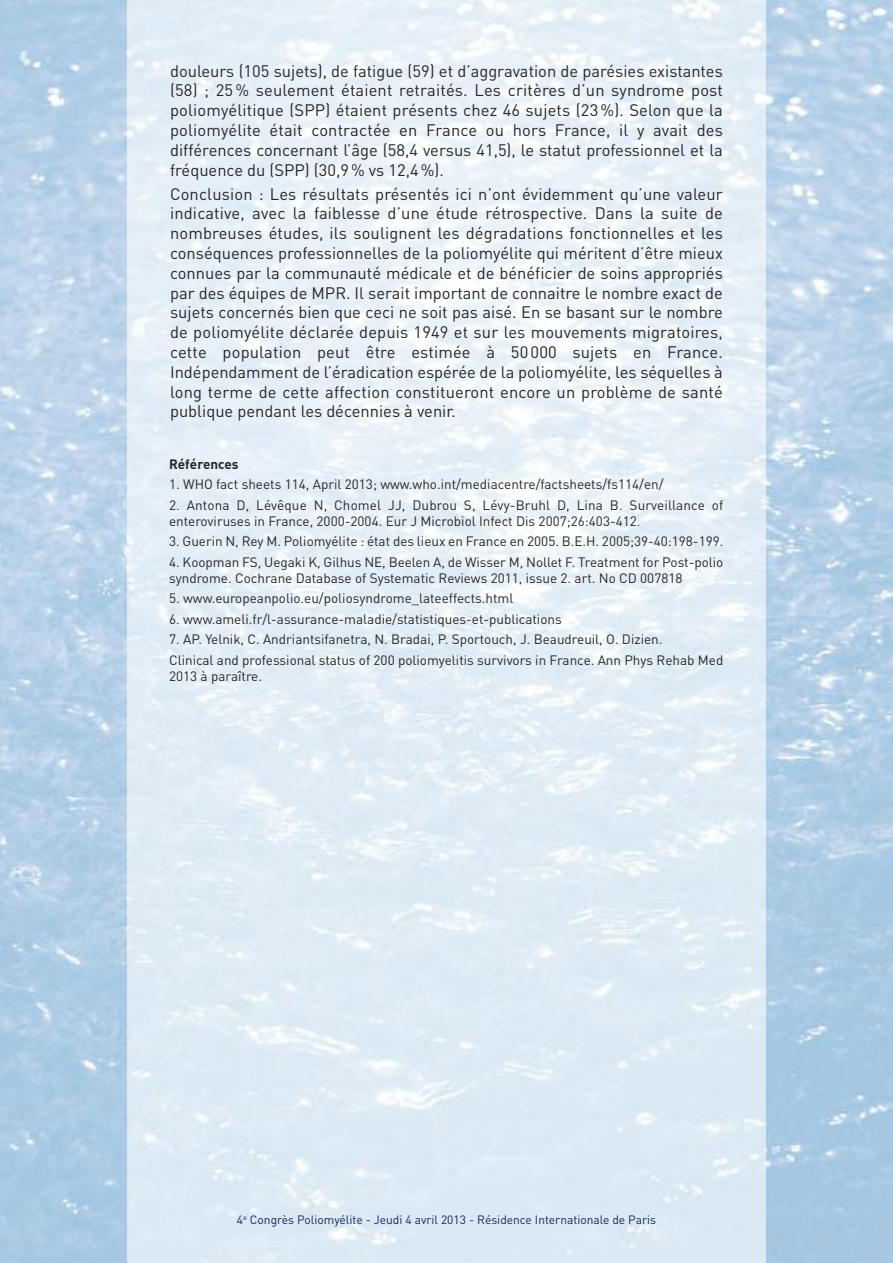
<style>
.page{position:relative;width:893px;height:1263px;background:#fff}
.page>*{position:absolute;margin:0;border:0;box-sizing:border-box;transform-origin:0 0}
.t1{font:16.5px/19.8px "DIN";color:#272627;text-align:justify}
.t2{font:13.5px/16.2px "DIN";color:#272627}
.t3{font:700 13.5px "DIN";color:#272627}
.t4{font:12px "DIN";color:#18265e}
</style>
<div class="page">
<img style="left:0;top:0;width:893px;height:1263px">
<p class="t1" style="left:170px;top:61px;width:554px">douleurs (105 sujets), de fatigue (59) et d’aggravation de parésies existantes (58) ; 25% seulement étaient retraités. Les critères d’un syndrome post poliomyélitique (SPP) étaient présents chez 46 sujets (23%). Selon que la poliomyélite était contractée en France ou hors France, il y avait des différences concernant l’âge (58,4 versus 41,5), le statut professionnel et la fréquence du (SPP) (30,9% vs 12,4%).</p>
<p class="t1" style="left:170px;top:184px;width:554px">Conclusion : Les résultats présentés ici n’ont évidemment qu’une valeur indicative, avec la faiblesse d’une étude rétrospective. Dans la suite de nombreuses études, ils soulignent les dégradations fonctionnelles et les conséquences professionnelles de la poliomyélite qui méritent d’être mieux connues par la communauté médicale et de bénéficier de soins appropriés par des équipes de MPR. Il serait important de connaitre le nombre exact de sujets concernés bien que ceci ne soit pas aisé. En se basant sur le nombre de poliomyélite déclarée depuis 1949 et sur les mouvements migratoires, cette population peut être estimée à 50 000 sujets en France.<br>Indépendamment de l’éradication espérée de la poliomyélite, les séquelles à long terme de cette affection constitueront encore un problème de santé publique pendant les décennies à venir.</p>
<p class="t3" style="left:169px;top:457px;width:71px">Références</p>
<p class="t2" style="left:169px;top:476px;width:496px">1. WHO fact sheets 114, April 2013; www.who.int/mediacentre/factsheets/fs114/en/</p>
<p class="t2" style="left:169px;top:497px;width:556px">2. Antona D, Lévêque N, Chomel JJ, Dubrou S, Lévy-Bruhl D, Lina B. Surveillance of enteroviruses in France, 2000-2004. Eur J Microbiol Infect Dis 2007;26:403-412.</p>
<p class="t2" style="left:169px;top:533px;width:556px">3. Guerin N, Rey M. Poliomyélite : état des lieux en France en 2005. B.E.H. 2005;39-40:198-199.</p>
<p class="t2" style="left:169px;top:554px;width:556px">4. Koopman FS, Uegaki K, Gilhus NE, Beelen A, de Wisser M, Nollet F. Treatment for Post-polio syndrome. Cochrane Database of Systematic Reviews 2011, issue 2. art. No CD 007818</p>
<p class="t2" style="left:169px;top:591px;width:346px">5. www.europeanpolio.eu/poliosyndrome_lateeffects.html</p>
<p class="t2" style="left:169px;top:611px;width:394px">6. www.ameli.fr/l-assurance-maladie/statistiques-et-publications</p>
<p class="t2" style="left:169px;top:629px;width:556px;line-height:20.4px">7. AP. Yelnik, C. Andriantsifanetra, N. Bradai, P. Sportouch, J. Beaudreuil, O. Dizien.<br>Clinical and professional status of 200 poliomyelitis survivors in France. Ann Phys Rehab Med</p>
<p class="t2" style="left:169px;top:668px;width:94px">2013 à paraître.</p>
<p class="t4" style="left:237px;top:1212px;width:421px">4<sup>e</sup> Congrès Poliomyélite - Jeudi 4 avril 2013 - Résidence Internationale de Paris</p>
</div>
